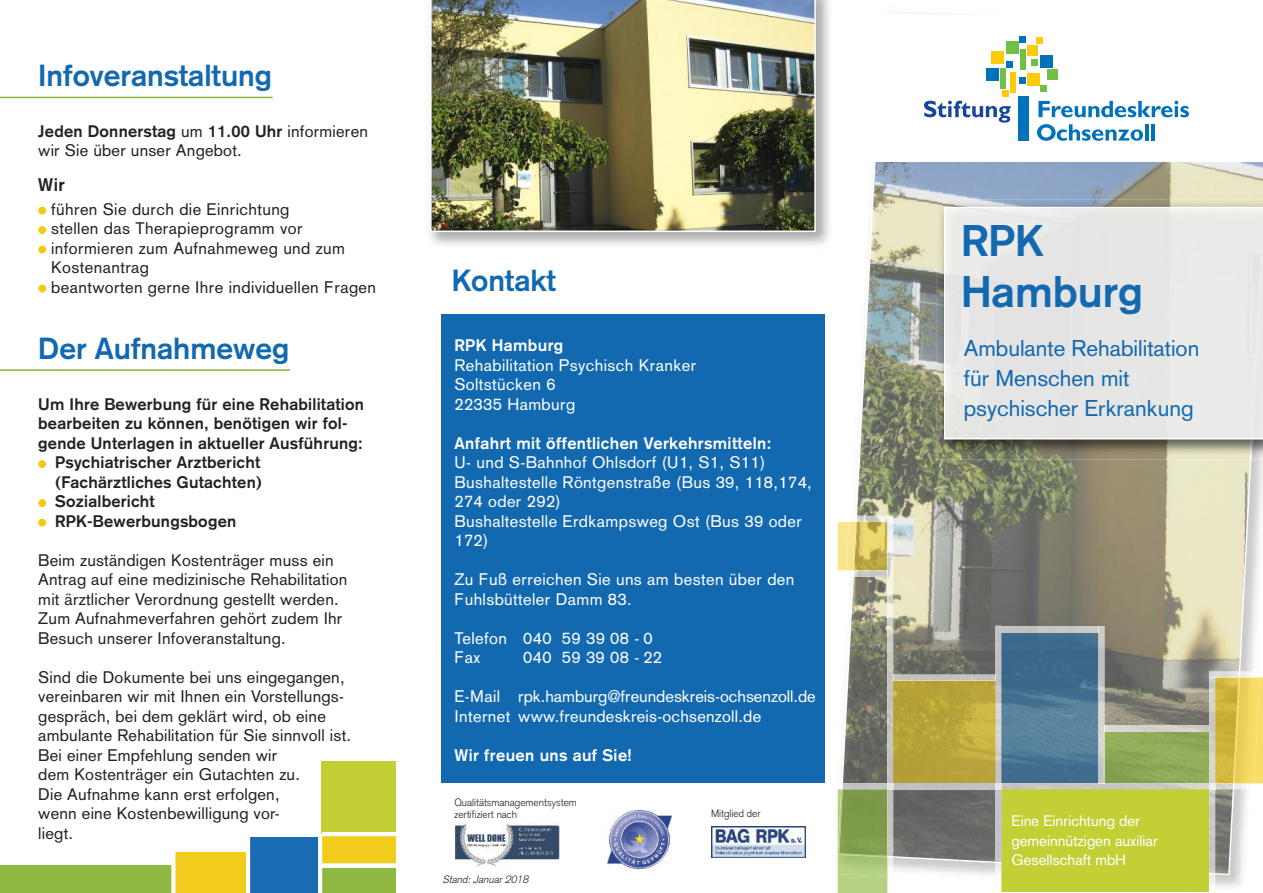
<style>
.page{position:relative;width:1263px;height:893px;background:#fff}
.page>*{position:absolute;margin:0;border:0;box-sizing:border-box;transform-origin:0 0}
.t1{font:700 43.5px/51px "Akzidenz Grotesk";color:#1369b0}
.t2{font:700 30px "Akzidenz Grotesk";color:#1369b0}
.t3{font:22.5px/30px "Akzidenz Grotesk";color:#1369b0}
.t4{font:700 18px "Akzidenz Grotesk";color:#222221}
.t5{font:16.5px/19.5px "Akzidenz Grotesk";letter-spacing:.015em;color:#222221}
.t6{font:16.5px/19.5px "Akzidenz Grotesk";letter-spacing:.025em;color:#fff}
.t7{font:700 16.5px "Akzidenz Grotesk";letter-spacing:.015em;color:#222221}
.t8{font:700 16.5px "Akzidenz Grotesk";letter-spacing:.025em;color:#fff}
.t9{font:15px/19.5px "Akzidenz Grotesk";color:#fff}
.t10{font:300 10.5px/12px "Akzidenz Grotesk";color:#222221}
.t11{font:italic 300 10.5px "Akzidenz Grotesk";color:#222221}
.s1{font-weight:700}
</style>
<div class="page">
<div style="left:38px;top:207px;width:8px;height:8px;background:#f1cb13;border-radius:50%"></div>
<div style="left:38px;top:226px;width:8px;height:8px;background:#f1cb13;border-radius:50%"></div>
<div style="left:38px;top:246px;width:8px;height:8px;background:#f1cb13;border-radius:50%"></div>
<div style="left:38px;top:285px;width:8px;height:8px;background:#f1cb13;border-radius:50%"></div>
<img style="left:848px;top:162px;width:415px;height:509px">
<div style="left:1011px;top:72px;width:5px;height:20px;background:#feca0a"></div>
<div style="left:1018px;top:96px;width:11px;height:45px;background:#0072bc"></div>
<div style="left:1020px;top:50px;width:5px;height:20px;background:#71bf44"></div>
<div style="left:1040px;top:56px;width:12px;height:12px;background:#0072bc"></div>
<svg style="left:1037px;top:38px;width:6px;height:6px"></svg>
<div style="left:991px;top:51px;width:12px;height:12px;background:#feca0a"></div>
<div style="left:1028px;top:45px;width:10px;height:11px;background:#feca0a"></div>
<div style="left:1006px;top:41px;width:12px;height:12px;background:#71bf44"></div>
<div style="left:1027px;top:73px;width:12px;height:12px;background:#feca0a"></div>
<svg style="left:1007px;top:61px;width:6px;height:6px"></svg>
<svg style="left:1019px;top:77px;width:6px;height:6px"></svg>
<svg style="left:1041px;top:86px;width:6px;height:6px"></svg>
<div style="left:1048px;top:69px;width:10px;height:10px;background:#71bf44"></div>
<div style="left:1000px;top:69px;width:5px;height:20px;background:#71bf44"></div>
<svg style="left:1019px;top:36px;width:6px;height:6px"></svg>
<div style="left:986px;top:69px;width:12px;height:12px;background:#0072bc"></div>
<svg style="left:1032px;top:59px;width:6px;height:6px"></svg>
<svg style="left:924px;top:91px;width:87px;height:32px"></svg>
<svg style="left:1038px;top:101px;width:151px;height:16px"></svg>
<svg style="left:1037px;top:124px;width:106px;height:17px"></svg>
<hr style="left:1145px;top:124px;width:4px;height:17px;background:#0072bc">
<hr style="left:1152px;top:124px;width:3px;height:17px;background:#0072bc">
<img style="left:937px;top:200px;width:326px;height:259px">
<div style="left:944px;top:207px;width:319px;height:232px;background:#e6e6e5"></div>
<img style="left:857px;top:522px;width:30px;height:49px">
<img style="left:995px;top:626px;width:109px;height:45px">
<img style="left:857px;top:571px;width:30px;height:6px">
<svg style="left:837px;top:516px;width:20px;height:61px"></svg>
<img style="left:857px;top:516px;width:30px;height:6px">
<img style="left:887px;top:516px;width:6px;height:155px">
<img style="left:1098px;top:632px;width:1px;height:39px">
<svg style="left:838px;top:671px;width:425px;height:222px;background:#a5ac70"></svg>
<div style="left:172px;top:852px;width:75px;height:41px;background:#f2cc1a"></div>
<div style="left:321px;top:833px;width:75px;height:32px;background:#f2cc1a"></div>
<div style="left:247px;top:837px;width:75px;height:56px;background:#1b6db3"></div>
<div style="left:322px;top:865px;width:74px;height:28px;background:#8fb842"></div>
<div style="left:321px;top:863px;width:78px;height:5px;background:#fff"></div>
<hr style="left:246px;top:789px;width:4px;height:104px;background:#fff">
<hr style="left:318px;top:714px;width:4px;height:179px;background:#fff">
<div style="left:0;top:865px;width:172px;height:28px;background:#8fb842"></div>
<svg style="left:171px;top:852px;width:4px;height:41px"></svg>
<img style="left:431px;top:0;width:385px;height:232px">
<div style="left:38px;top:460px;width:8px;height:8px;background:#f1cb13;border-radius:50%"></div>
<div style="left:38px;top:499px;width:8px;height:8px;background:#f1cb13;border-radius:50%"></div>
<div style="left:38px;top:519px;width:8px;height:8px;background:#f1cb13;border-radius:50%"></div>
<img style="left:711px;top:827px;width:95px;height:30px">
<img style="left:456px;top:823px;width:103px;height:44px">
<img style="left:607px;top:811px;width:64px;height:57px">
<div style="left:441px;top:314px;width:384px;height:468px;background:#1369b0"></div>
<div style="left:322px;top:761px;width:74px;height:72px;background:#c2cf35"></div>
<hr style="left:0;top:369px;width:290px;height:2px;background:#8cb63c">
<hr style="left:0;top:97px;width:273px;height:1px;background:#8cb63c">
<hr style="left:322px;top:832px;width:74px;height:4px;background:#fff">
<h2 class="t2" style="left:38px;top:64px;width:235px">Infoveranstaltung</h2>
<p class="t5" style="left:38px;top:123px;width:331px"><span class="s1">Jeden Donnerstag</span> um <span class="s1">11.00 Uhr</span> informieren wir Sie über unser Angebot.</p>
<p class="t4" style="left:38px;top:179px;width:28px">Wir</p>
<p class="t5" style="left:51px;top:201px;width:326px">führen Sie durch die Einrichtung<br>stellen das Therapieprogramm vor informieren zum Aufnahmeweg und zum<br>Kostenantrag<br>beantworten gerne Ihre individuellen Fragen</p>
<h2 class="t2" style="left:38px;top:337px;width:253px">Der Aufnahmeweg</h2>
<p class="t7" style="left:38px;top:398px;width:327px">Um Ihre Bewerbung für eine Rehabilitation</p>
<p class="t7" style="left:38px;top:417px;width:311px">bearbeiten zu können, benötigen wir fol-</p>
<p class="t7" style="left:38px;top:437px;width:326px">gende Unterlagen in aktueller Ausführung:</p>
<p class="t7" style="left:55px;top:456px;width:207px">Psychiatrischer Arztbericht</p>
<p class="t7" style="left:55px;top:476px;width:208px">(Fachärztliches Gutachten)</p>
<p class="t7" style="left:55px;top:495px;width:101px">Sozialbericht</p>
<p class="t7" style="left:55px;top:515px;width:183px">RPK-Bewerbungsbogen</p>
<p class="t5" style="left:38px;top:552px;width:311px">Beim zuständigen Kostenträger muss ein Antrag auf eine medizinische Rehabilitation mit ärztlicher Verordnung gestellt werden.<br>Zum Aufnahmeverfahren gehört zudem Ihr Besuch unserer Infoveranstaltung.</p>
<p class="t5" style="left:38px;top:669px;width:314px">Sind die Dokumente bei uns eingegangen, vereinbaren wir mit Ihnen ein Vorstellungs&shy;gespräch, bei dem geklärt wird, ob eine ambulante Rehabilitation für Sie sinnvoll ist.<br>Bei einer Empfehlung senden wir<br>dem Kostenträger ein Gutachten zu.<br>Die Aufnahme kann erst erfolgen,<br>wenn eine Kostenbewilligung vor-<br>liegt.</p>
<h2 class="t2" style="left:452px;top:270px;width:106px">Kontakt</h2>
<p class="t8" style="left:454px;top:339px;width:110px">RPK Hamburg</p>
<p class="t6" style="left:454px;top:357px;width:243px">Rehabilitation Psychisch Kranker<br>Soltstücken 6<br>22335 Hamburg</p>
<p class="t8" style="left:454px;top:437px;width:318px">Anfahrt mit öffentlichen Verkehrsmitteln:</p>
<p class="t6" style="left:454px;top:454px;width:359px">U- und S-Bahnhof Ohlsdorf (U1, S1, S11)<br>Bushaltestelle Röntgenstraße (Bus 39, 118,174,<br>274 oder 292)<br>Bushaltestelle Erdkampsweg Ost (Bus 39 oder<br>172)</p>
<p class="t6" style="left:454px;top:571px;width:341px">Zu Fuß erreichen Sie uns am besten über den<br>Fuhlsbütteler Damm 83.</p>
<p class="t6" style="left:454px;top:630px;width:200px">Telefon 040 59 39 08 - 0<br>Fax</p>
<p class="t6" style="left:523px;top:649px;width:140px">040 59 39 08 - 22</p>
<p class="t6" style="left:454px;top:688px;width:363px">E-Mail rpk.hamburg@freundeskreis-ochsenzoll.de<br>Internet www.freundeskreis-ochsenzoll.de</p>
<p class="t8" style="left:454px;top:749px;width:179px">Wir freuen uns auf Sie!</p>
<p class="t10" style="left:454px;top:797px;width:124px">Qualitätsmanagementsystem zertifiziert nach</p>
<p class="t11" style="left:442px;top:876px;width:89px">Stand: Januar 2018</p>
<p class="t10" style="left:711px;top:809px;width:51px">Mitglied der</p>
<h1 class="t1" style="left:961px;top:219px;width:183px">RPK<br>Hamburg</h1>
<h3 class="t3" style="left:964px;top:336px;width:237px">Ambulante Rehabilitation für Menschen mit psychischer Erkrankung</h3>
<p class="t9" style="left:1011px;top:813px;width:148px">Eine Einrichtung der gemeinnützigen auxiliar<br>Gesellschaft mbH</p>
</div>
